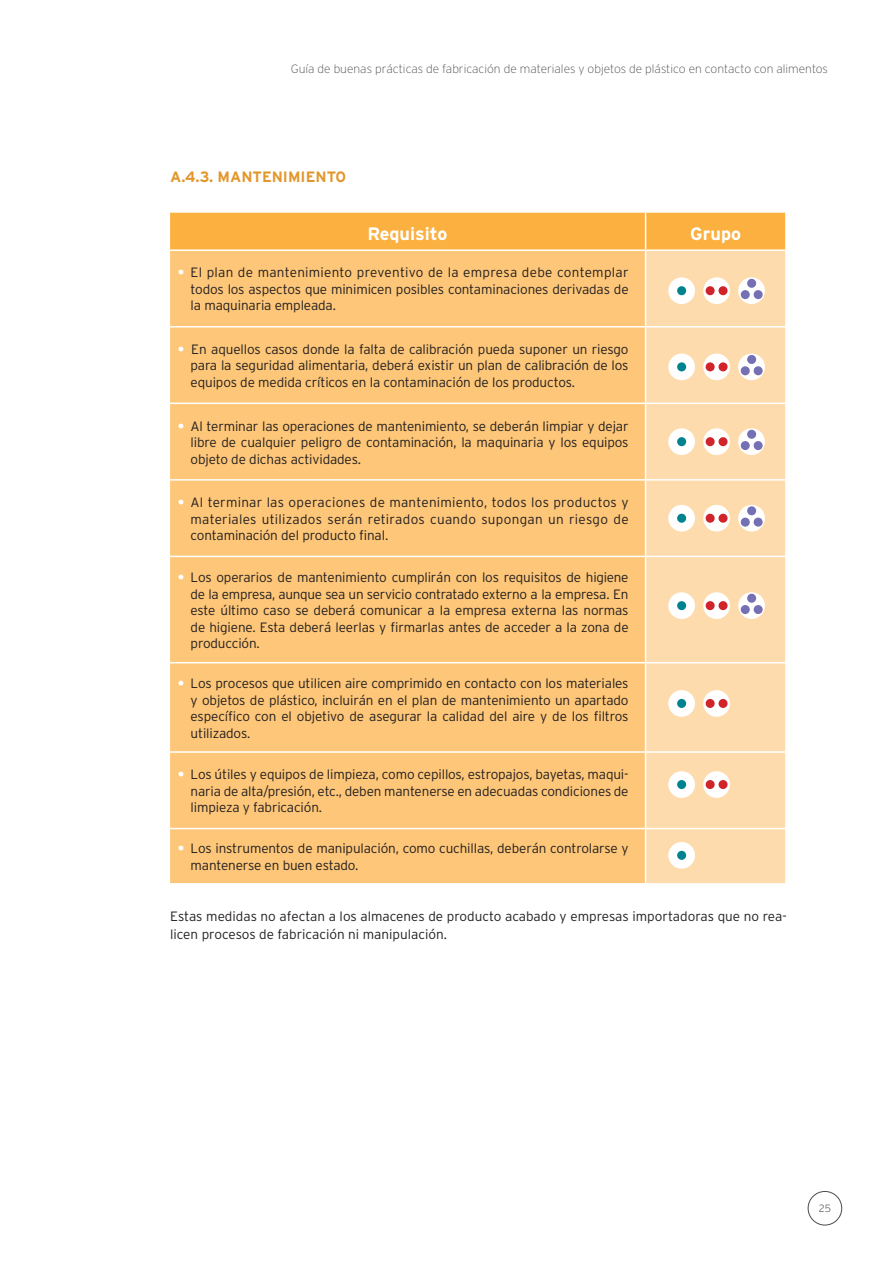
<style>
.page{position:relative;width:893px;height:1263px;background:#fff}
.page>*{position:absolute;margin:0;border:0;box-sizing:border-box;transform-origin:0 0}
.t1{font:700 18px "Interstate";color:#fff}
.t2{font:700 15px "Interstate";color:#e2972d}
.t3{font:300 13.5px/16.5px "Interstate";letter-spacing:-.01em;color:#231f20;text-align:justify}
.t4{font:200 12px "Interstate";color:#4b4c4d}
.t5{font:10.5px "Interstate Light Extra";color:#4b4c4d}
.s1{font-weight:700;color:#fff}
</style>
<div class="page">
<div style="left:808px;top:1191px;width:34px;height:34px;border:1px solid #4b4c4d;border-radius:50%"></div>
<div style="left:170px;top:213px;width:615px;height:36px;background:#fbb03f"></div>
<div style="left:170px;top:251px;width:475px;height:632px;background:#fdc678"></div>
<div style="left:646px;top:251px;width:139px;height:632px;background:#fedbad"></div>
<hr style="left:645px;top:213px;width:1px;height:36px;background:#fff">
<hr style="left:646px;top:326px;width:141px;height:1px;background:#fff">
<hr style="left:646px;top:403px;width:141px;height:1px;background:#fff">
<hr style="left:646px;top:479px;width:141px;height:2px;background:#fff">
<hr style="left:646px;top:556px;width:141px;height:1px;background:#fff">
<hr style="left:646px;top:662px;width:141px;height:1px;background:#fff">
<hr style="left:646px;top:751px;width:141px;height:2px;background:#fff">
<hr style="left:646px;top:828px;width:141px;height:1px;background:#fff">
<hr style="left:169px;top:326px;width:477px;height:1px;background:#fff">
<hr style="left:169px;top:403px;width:477px;height:1px;background:#fff">
<hr style="left:169px;top:479px;width:477px;height:2px;background:#fff">
<hr style="left:169px;top:556px;width:477px;height:1px;background:#fff">
<hr style="left:169px;top:662px;width:477px;height:1px;background:#fff">
<hr style="left:169px;top:751px;width:477px;height:2px;background:#fff">
<hr style="left:169px;top:828px;width:477px;height:1px;background:#fff">
<div style="left:668px;top:277px;width:27px;height:27px;background:#fff;border-radius:50%"></div>
<div style="left:677px;top:286px;width:9px;height:9px;background:#00828f;border-radius:50%"></div>
<div style="left:703px;top:277px;width:27px;height:27px;background:#fff;border-radius:50%"></div>
<div style="left:718px;top:286px;width:10px;height:9px;background:#d1232a;border-radius:50%"></div>
<div style="left:706px;top:286px;width:9px;height:9px;background:#d1232a;border-radius:50%"></div>
<div style="left:738px;top:277px;width:27px;height:27px;background:#fff;border-radius:50%"></div>
<div style="left:747px;top:279px;width:9px;height:9px;background:#756fb3;border-radius:50%"></div>
<div style="left:754px;top:290px;width:9px;height:9px;background:#756fb3;border-radius:50%"></div>
<div style="left:741px;top:290px;width:9px;height:9px;background:#756fb3;border-radius:50%"></div>
<div style="left:668px;top:354px;width:27px;height:26px;background:#fff;border-radius:50%"></div>
<div style="left:677px;top:362px;width:9px;height:9px;background:#00828f;border-radius:50%"></div>
<div style="left:703px;top:354px;width:27px;height:26px;background:#fff;border-radius:50%"></div>
<div style="left:718px;top:362px;width:10px;height:9px;background:#d1232a;border-radius:50%"></div>
<div style="left:706px;top:362px;width:9px;height:9px;background:#d1232a;border-radius:50%"></div>
<div style="left:738px;top:354px;width:27px;height:26px;background:#fff;border-radius:50%"></div>
<div style="left:747px;top:355px;width:9px;height:9px;background:#756fb3;border-radius:50%"></div>
<div style="left:754px;top:366px;width:9px;height:9px;background:#756fb3;border-radius:50%"></div>
<div style="left:741px;top:366px;width:9px;height:9px;background:#756fb3;border-radius:50%"></div>
<div style="left:668px;top:428px;width:27px;height:27px;background:#fff;border-radius:50%"></div>
<div style="left:677px;top:437px;width:9px;height:9px;background:#00828f;border-radius:50%"></div>
<div style="left:703px;top:428px;width:27px;height:27px;background:#fff;border-radius:50%"></div>
<div style="left:718px;top:437px;width:10px;height:9px;background:#d1232a;border-radius:50%"></div>
<div style="left:706px;top:437px;width:9px;height:9px;background:#d1232a;border-radius:50%"></div>
<div style="left:738px;top:428px;width:27px;height:27px;background:#fff;border-radius:50%"></div>
<div style="left:747px;top:430px;width:9px;height:9px;background:#756fb3;border-radius:50%"></div>
<div style="left:754px;top:441px;width:9px;height:9px;background:#756fb3;border-radius:50%"></div>
<div style="left:741px;top:441px;width:9px;height:9px;background:#756fb3;border-radius:50%"></div>
<div style="left:668px;top:505px;width:27px;height:26px;background:#fff;border-radius:50%"></div>
<div style="left:677px;top:514px;width:9px;height:9px;background:#00828f;border-radius:50%"></div>
<div style="left:703px;top:505px;width:27px;height:26px;background:#fff;border-radius:50%"></div>
<div style="left:718px;top:514px;width:10px;height:9px;background:#d1232a;border-radius:50%"></div>
<div style="left:706px;top:514px;width:9px;height:9px;background:#d1232a;border-radius:50%"></div>
<div style="left:738px;top:505px;width:27px;height:26px;background:#fff;border-radius:50%"></div>
<div style="left:747px;top:506px;width:9px;height:9px;background:#756fb3;border-radius:50%"></div>
<div style="left:754px;top:518px;width:9px;height:9px;background:#756fb3;border-radius:50%"></div>
<div style="left:741px;top:518px;width:9px;height:9px;background:#756fb3;border-radius:50%"></div>
<div style="left:668px;top:592px;width:27px;height:27px;background:#fff;border-radius:50%"></div>
<div style="left:677px;top:601px;width:9px;height:9px;background:#00828f;border-radius:50%"></div>
<div style="left:703px;top:592px;width:27px;height:27px;background:#fff;border-radius:50%"></div>
<div style="left:718px;top:601px;width:10px;height:9px;background:#d1232a;border-radius:50%"></div>
<div style="left:706px;top:601px;width:9px;height:9px;background:#d1232a;border-radius:50%"></div>
<div style="left:738px;top:592px;width:27px;height:27px;background:#fff;border-radius:50%"></div>
<div style="left:747px;top:594px;width:9px;height:9px;background:#756fb3;border-radius:50%"></div>
<div style="left:754px;top:605px;width:9px;height:9px;background:#756fb3;border-radius:50%"></div>
<div style="left:741px;top:605px;width:9px;height:9px;background:#756fb3;border-radius:50%"></div>
<div style="left:668px;top:690px;width:27px;height:27px;background:#fff;border-radius:50%"></div>
<div style="left:677px;top:699px;width:9px;height:9px;background:#00828f;border-radius:50%"></div>
<div style="left:703px;top:690px;width:27px;height:27px;background:#fff;border-radius:50%"></div>
<div style="left:718px;top:699px;width:10px;height:9px;background:#d1232a;border-radius:50%"></div>
<div style="left:706px;top:699px;width:9px;height:9px;background:#d1232a;border-radius:50%"></div>
<div style="left:668px;top:771px;width:27px;height:27px;background:#fff;border-radius:50%"></div>
<div style="left:677px;top:780px;width:9px;height:9px;background:#00828f;border-radius:50%"></div>
<div style="left:703px;top:771px;width:27px;height:27px;background:#fff;border-radius:50%"></div>
<div style="left:718px;top:780px;width:10px;height:9px;background:#d1232a;border-radius:50%"></div>
<div style="left:706px;top:780px;width:9px;height:9px;background:#d1232a;border-radius:50%"></div>
<div style="left:668px;top:842px;width:27px;height:27px;background:#fff;border-radius:50%"></div>
<div style="left:677px;top:851px;width:9px;height:9px;background:#00828f;border-radius:50%"></div>
<p class="t4" style="left:291px;top:63px;width:539px">Guía de buenas prácticas de fabricación de materiales y objetos de plástico en contacto con alimentos</p>
<p class="t2" style="left:170px;top:169px;width:178px">A.4.3. MANTENIMIENTO</p>
<h1 class="t1" style="left:367px;top:224px;width:82px">Requisito</h1>
<h1 class="t1" style="left:690px;top:224px;width:52px">Grupo</h1>
<p class="t3" style="left:191px;top:264px;width:439px;text-indent:-13px"><span class="s1">•</span> El plan de mantenimiento preventivo de la empresa debe contemplar todos los aspectos que minimicen posibles contaminaciones derivadas de la maquinaria empleada.</p>
<p class="t3" style="left:191px;top:341px;width:439px;text-indent:-13px"><span class="s1">•</span> En aquellos casos donde la falta de calibración pueda suponer un riesgo para la seguridad alimentaria, deberá existir un plan de calibración de los equipos de medida críticos en la contaminación de los productos.</p>
<p class="t3" style="left:191px;top:417px;width:439px;text-indent:-13px"><span class="s1">•</span> Al terminar las operaciones de mantenimiento, se deberán limpiar y dejar libre de cualquier peligro de contaminación, la maquinaria y los equipos objeto de dichas actividades.</p>
<p class="t3" style="left:191px;top:494px;width:440px;text-indent:-13px"><span class="s1">•</span> Al terminar las operaciones de mantenimiento, todos los productos y materiales utilizados serán retirados cuando supongan un riesgo de contaminación del producto final.</p>
<p class="t3" style="left:191px;top:569px;width:439px;text-indent:-13px"><span class="s1">•</span> Los operarios de mantenimiento cumplirán con los requisitos de higiene de la empresa, aunque sea un servicio contratado externo a la empresa. En este último caso se deberá comunicar a la empresa externa las normas de higiene. Esta deberá leerlas y firmarlas antes de acceder a la zona de producción.</p>
<p class="t3" style="left:191px;top:675px;width:439px;text-indent:-13px"><span class="s1">•</span> Los procesos que utilicen aire comprimido en contacto con los materiales y objetos de plástico, incluirán en el plan de mantenimiento un apartado específico con el objetivo de asegurar la calidad del aire y de los filtros utilizados.</p>
<p class="t3" style="left:191px;top:766px;width:439px;text-indent:-13px"><span class="s1">•</span> Los útiles y equipos de limpieza, como cepillos, estropajos, bayetas, maqui&shy;naria de alta/presión, etc., deben mantenerse en adecuadas condiciones de limpieza y fabricación.</p>
<p class="t3" style="left:191px;top:840px;width:439px;text-indent:-13px"><span class="s1">•</span> Los instrumentos de manipulación, como cuchillas, deberán controlarse y mantenerse en buen estado.</p>
<p class="t3" style="left:170px;top:907px;width:618px;line-height:18px">Estas medidas no afectan a los almacenes de producto acabado y empresas importadoras que no rea&shy;licen procesos de fabricación ni manipulación.</p>
<p class="t5" style="left:819px;top:1202px;width:14px">25</p>
</div>
